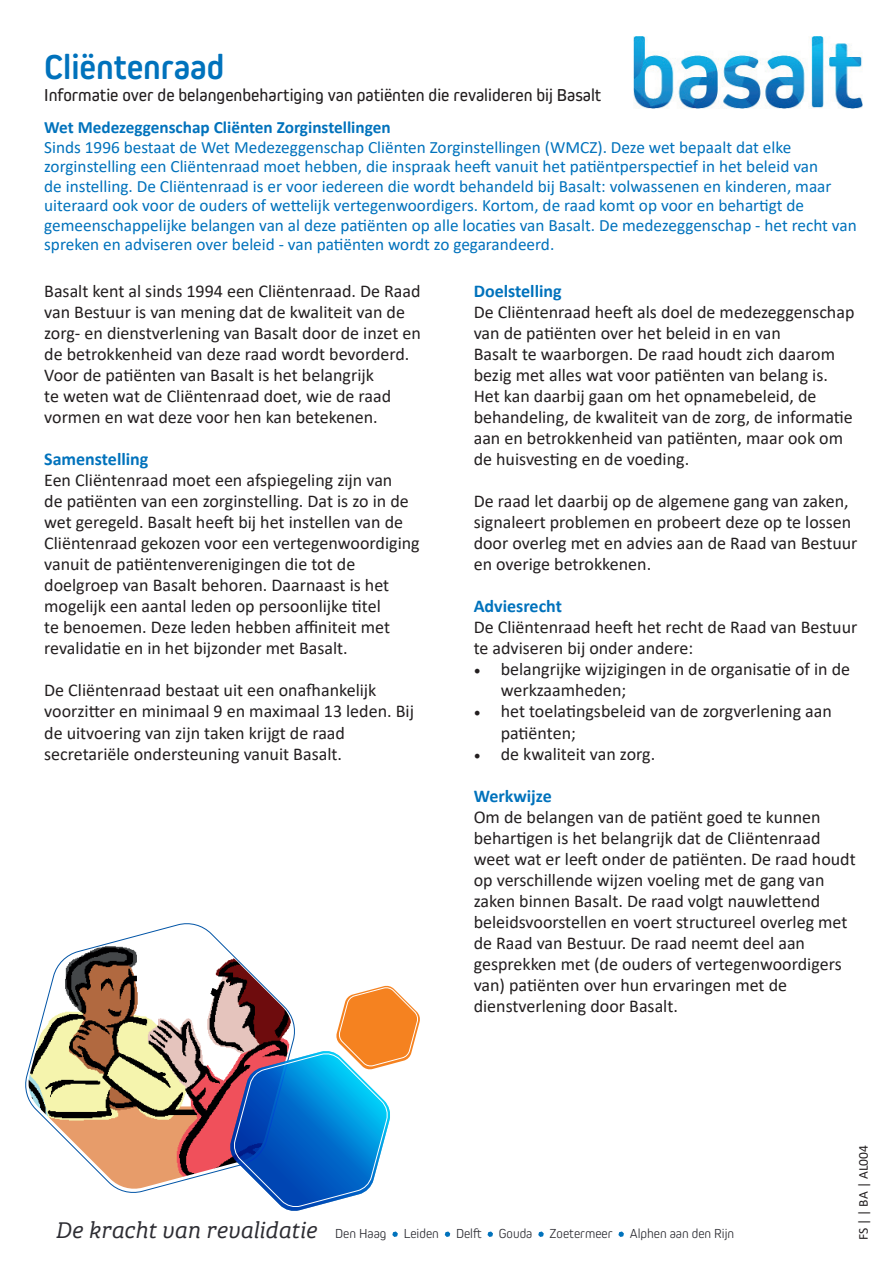
<style>
.page{position:relative;width:893px;height:1263px;background:#fff}
.page>*{position:absolute;margin:0;border:0;box-sizing:border-box;transform-origin:0 0}
.t1{font:700 36px "Kiro";color:#0072bc}
.t2{font:italic 23.55px "Bree Serif Lt";letter-spacing:-.01em;color:#2d2d33}
.t3{font:18px/21px "Calibri";color:#231f20}
.t4{font:18px "Kiro";color:#231f20}
.t5{font:700 18px "Calibri";color:#0072bc}
.t6{font:17.25px/19.5px "Calibri";color:#0072bc}
.t7{font:700 17.25px "Calibri";color:#0072bc}
.t8{font:300 13.65px "Kiro";color:#2d2d33}
.t9{font:13.5px "Calibri";color:#231f20}
.s1{font-family:"Minion Pro"}
.s2{font-family:"Kiro";font-weight:300;font-style:normal;font-size:13.65px}
</style>
<div class="page">
<img style="left:633px;top:36px;width:229px;height:72px">
<svg style="left:25px;top:923px;width:199px;height:270px"></svg>
<img style="left:27px;top:946px;width:236px;height:244px">
<svg style="left:392px;top:1231px;width:6px;height:6px"></svg>
<svg style="left:445px;top:1231px;width:5px;height:6px"></svg>
<svg style="left:487px;top:1231px;width:6px;height:6px"></svg>
<svg style="left:538px;top:1231px;width:6px;height:6px"></svg>
<svg style="left:618px;top:1231px;width:6px;height:6px"></svg>
<svg style="left:229px;top:985px;width:191px;height:226px"></svg>
<h1 class="t1" style="left:44px;top:47px;width:182px">Cliëntenraad</h1>
<p class="t4" style="left:44px;top:85px;width:559px">Informatie over de belangenbehartiging van patiënten die revalideren bij Basalt</p>
<p class="t7" style="left:44px;top:115px;width:348px">Wet Medezeggenschap Cliënten Zorginstellingen</p>
<p class="t6" style="left:44px;top:137px;width:814px">Sinds 1996 bestaat de Wet Medezeggenschap Cliënten Zorginstellingen (WMCZ). Deze wet bepaalt dat elke zorginstelling een Cliëntenraad moet hebben, die inspraak heeft vanuit het patiëntperspectief in het beleid van<br>de instelling. De Cliëntenraad is er voor iedereen die wordt behandeld bij Basalt: volwassenen en kinderen, maar uiteraard ook voor de ouders of wettelijk vertegenwoordigers. Kortom, de raad komt op voor en behartigt de gemeenschappelijke belangen van al deze patiënten op alle locaties van Basalt. De medezeggenschap - het recht van spreken en adviseren over beleid - van patiënten wordt zo gegarandeerd.</p>
<p class="t3" style="left:44px;top:280px;width:378px">Basalt kent al sinds 1994 een Cliëntenraad. De Raad van Bestuur is van mening dat de kwaliteit van de zorg- en dienstverlening van Basalt door de inzet en de betrokkenheid van deze raad wordt bevorderd.<br>Voor de patiënten van Basalt is het belangrijk<br>te weten wat de Cliëntenraad doet, wie de raad vormen en wat deze voor hen kan betekenen.</p>
<p class="t5" style="left:44px;top:447px;width:106px">Samenstelling</p>
<p class="t3" style="left:44px;top:469px;width:377px">Een Cliëntenraad moet een afspiegeling zijn van<br>de patiënten van een zorginstelling. Dat is zo in de wet geregeld. Basalt heeft bij het instellen van de Cliëntenraad gekozen voor een vertegenwoordiging vanuit de patiëntenverenigingen die tot de doelgroep van Basalt behoren. Daarnaast is het mogelijk een aantal leden op persoonlijke titel<br>te benoemen. Deze leden hebben affiniteit met revalidatie en in het bijzonder met Basalt.</p>
<p class="t3" style="left:44px;top:679px;width:371px">De Cliëntenraad bestaat uit een onafhankelijk voorzitter en minimaal 9 en maximaal 13 leden. Bij de uitvoering van zijn taken krijgt de raad secretariële ondersteuning vanuit Basalt.</p>
<p class="t5" style="left:474px;top:279px;width:90px">Doelstelling</p>
<p class="t3" style="left:474px;top:301px;width:382px">De Cliëntenraad heeft als doel de medezeggenschap van de patiënten over het beleid in en van<br>Basalt te waarborgen. De raad houdt zich daarom bezig met alles wat voor patiënten van belang is.<br>Het kan daarbij gaan om het opnamebeleid, de behandeling, de kwaliteit van de zorg, de informatie aan en betrokkenheid van patiënten, maar ook om de huisvesting en de voeding.</p>
<p class="t3" style="left:474px;top:490px;width:385px">De raad let daarbij op de algemene gang van zaken, signaleert problemen en probeert deze op te lossen door overleg met en advies aan de Raad van Bestuur en overige betrokkenen.</p>
<p class="t5" style="left:474px;top:594px;width:90px">Adviesrecht</p>
<p class="t3" style="left:474px;top:616px;width:385px">De Cliëntenraad heeft het recht de Raad van Bestuur te adviseren bij onder andere:</p>
<p class="t3" style="left:501px;top:658px;width:351px;text-indent:-27px"><span class="s1">•</span> belangrijke wijzigingen in de organisatie of in de werkzaamheden;</p>
<p class="t3" style="left:501px;top:700px;width:333px;text-indent:-27px"><span class="s1">•</span> het toelatingsbeleid van de zorgverlening aan patiënten;</p>
<p class="t3" style="left:474px;top:742px;width:183px"><span class="s1">•</span> de kwaliteit van zorg.</p>
<p class="t5" style="left:474px;top:783px;width:80px">Werkwijze</p>
<p class="t3" style="left:474px;top:805px;width:384px">Om de belangen van de patiënt goed te kunnen behartigen is het belangrijk dat de Cliëntenraad weet wat er leeft onder de patiënten. De raad houdt op verschillende wijzen voeling met de gang van zaken binnen Basalt. De raad volgt nauwlettend beleidsvoorstellen en voert structureel overleg met de Raad van Bestuur. De raad neemt deel aan gesprekken met (de ouders of vertegenwoordigers van) patiënten over hun ervaringen met de dienstverlening door Basalt.</p>
<h2 class="t2" style="left:55px;top:1213px;width:333px">De kracht van revalidatie <span class="s2">Den Haag</span></h2>
<p class="t8" style="left:404px;top:1225px;width:37px">Leiden</p>
<p class="t8" style="left:456px;top:1225px;width:27px">Delft</p>
<p class="t8" style="left:499px;top:1225px;width:35px">Gouda</p>
<p class="t8" style="left:550px;top:1225px;width:65px">Zoetermeer</p>
<p class="t8" style="left:630px;top:1225px;width:106px">Alphen aan den Rijn</p>
<p class="t9" style="left:854px;top:1240px;width:97px;rotate:-90deg">FS | | BA | AL004</p>
</div>
